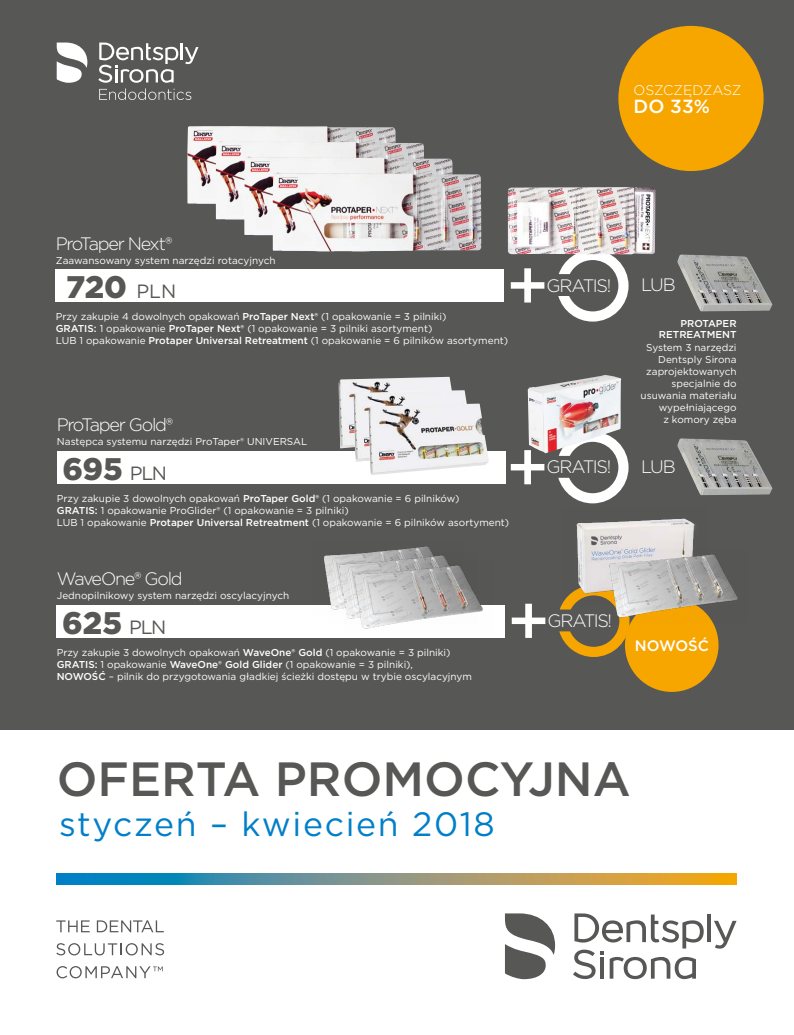
<style>
.page{position:relative;width:794px;height:1035px;background:#fff}
.page>*{position:absolute;margin:0;border:0;box-sizing:border-box;transform-origin:0 0}
.t1{font:500 48px "Gotham";color:#575756}
.t2{font:33.8px "Gotham";letter-spacing:.05em;color:#007fc8}
.t3{font:900 31.2px "Gotham";color:#575756}
.t4{font:500 19px "Gotham";color:#fff}
.t5{font:300 18px "Gotham";letter-spacing:-.075em;color:#fff}
.t6{font:500 15.1px "Gotham";letter-spacing:-.005em;color:#fff}
.t7{font:300 13.9px "Gotham";letter-spacing:-.005em;color:#fff}
.t8{font:10px/12px "Gotham";color:#fff}
.t9{font:500 10px/11px "Gotham";color:#fff;text-align:right}
.s1{font-weight:400;font-size:19.2px}
.s2{font-weight:500}
</style>
<div class="page">
<div style="left:0;top:0;width:794px;height:729px;background:#575756"></div>
<svg style="left:56px;top:873px;width:680px;height:11px;background:#81957c"></svg>
<svg style="left:56px;top:920px;width:34px;height:12px"></svg>
<svg style="left:97px;top:920px;width:67px;height:12px"></svg>
<svg style="left:56px;top:943px;width:108px;height:12px"></svg>
<svg style="left:57px;top:966px;width:106px;height:12px"></svg>
<hr style="left:707px;top:914px;width:4px;height:28px;background:#575756">
<svg style="left:714px;top:921px;width:22px;height:27px"></svg>
<svg style="left:573px;top:913px;width:130px;height:66px"></svg>
<svg style="left:505px;top:913px;width:50px;height:66px"></svg>
<div style="left:618px;top:26px;width:145px;height:145px;background:#f7a600;border-radius:50%"></div>
<div style="left:57px;top:451px;width:448px;height:33px;background:#fff"></div>
<img style="left:338px;top:377px;width:114px;height:71px">
<img style="left:353px;top:390px;width:114px;height:72px">
<img style="left:368px;top:403px;width:121px;height:72px">
<div style="left:57px;top:605px;width:448px;height:32px;background:#fff"></div>
<svg style="left:512px;top:604px;width:33px;height:34px"></svg>
<svg style="left:559px;top:604px;width:70px;height:53px"></svg>
<div style="left:625px;top:598px;width:93px;height:94px;background:#f7a600;border-radius:50%"></div>
<img style="left:562px;top:518px;width:133px;height:87px">
<img style="left:600px;top:551px;width:138px;height:71px">
<img style="left:324px;top:546px;width:107px;height:46px">
<img style="left:329px;top:552px;width:118px;height:58px">
<img style="left:345px;top:561px;width:138px;height:68px">
<svg style="left:511px;top:450px;width:33px;height:34px"></svg>
<svg style="left:558px;top:445px;width:70px;height:58px"></svg>
<svg style="left:511px;top:268px;width:33px;height:34px"></svg>
<svg style="left:558px;top:254px;width:70px;height:67px"></svg>
<div style="left:56px;top:269px;width:448px;height:33px;background:#fff"></div>
<img style="left:508px;top:187px;width:147px;height:67px">
<img style="left:677px;top:254px;width:95px;height:57px">
<img style="left:677px;top:438px;width:95px;height:57px">
<svg style="left:57px;top:43px;width:30px;height:40px"></svg>
<svg style="left:98px;top:43px;width:100px;height:57px"></svg>
<img style="left:528px;top:375px;width:93px;height:78px">
<img style="left:187px;top:126px;width:209px;height:78px">
<img style="left:216px;top:142px;width:208px;height:78px">
<img style="left:244px;top:157px;width:209px;height:79px">
<img style="left:273px;top:173px;width:208px;height:78px">
<h3 class="t7" style="left:633px;top:81px;width:109px">OSZCZĘDZASZ</h3>
<h3 class="t4" style="left:633px;top:94px;width:78px">DO 33%</h3>
<h3 class="t5" style="left:56px;top:232px;width:118px">ProTaper Next®</h3>
<p class="t8" style="left:56px;top:254px;width:221px">Zaawansowany system narzędzi rotacyjnych</p>
<h3 class="t3" style="left:66px;top:266px;width:112px">720 <span class="s1">PLN</span></h3>
<p class="t8" style="left:56px;top:311px;width:454px">Przy zakupie 4 dowolnych opakowań <span class="s2">ProTaper Next®</span> (1 opakowanie = 3 pilniki)<br><span class="s2">GRATIS:</span> 1 opakowanie <span class="s2">ProTaper Next®</span> (1 opakowanie = 3 pilniki asortyment)<br>LUB 1 opakowanie <span class="s2">Protaper Universal Retreatment</span> (1 opakowanie = 6 pilników asortyment)</p>
<h3 class="t5" style="left:57px;top:413px;width:118px">ProTaper Gold®</h3>
<p class="t8" style="left:57px;top:435px;width:252px">Następca systemu narzędzi ProTaper® UNIVERSAL</p>
<h3 class="t3" style="left:62px;top:447px;width:106px">695 <span class="s1">PLN</span></h3>
<p class="t8" style="left:57px;top:492px;width:454px">Przy zakupie 3 dowolnych opakowań <span class="s2">ProTaper Gold®</span> (1 opakowanie = 6 pilników)<br><span class="s2">GRATIS:</span> 1 opakowanie ProGlider® (1 opakowanie = 3 pilniki)<br>LUB 1 opakowanie <span class="s2">Protaper Universal Retreatment</span> (1 opakowanie = 6 pilników asortyment)</p>
<h3 class="t5" style="left:57px;top:567px;width:127px">WaveOne® Gold</h3>
<p class="t8" style="left:57px;top:589px;width:234px">Jednopilnikowy system narzędzi oscylacyjnych</p>
<h3 class="t5" style="left:546px;top:274px;width:66px">GRATIS!</h3>
<h3 class="t5" style="left:641px;top:274px;width:36px">LUB</h3>
<p class="t9" style="left:659px;top:318px;width:79px">PROTAPER<br>RETREATMENT</p>
<p class="t8" style="left:640px;top:341px;width:97px;text-align:right">System 3 narzędzi<br>Dentsply Sirona zaprojektowanych specjalnie do usuwania materiału wypełniającego<br>z komory zęba</p>
<h3 class="t5" style="left:546px;top:455px;width:66px">GRATIS!</h3>
<h3 class="t5" style="left:641px;top:455px;width:36px">LUB</h3>
<h3 class="t3" style="left:62px;top:601px;width:106px">625 <span class="s1">PLN</span></h3>
<h3 class="t5" style="left:547px;top:609px;width:66px">GRATIS!</h3>
<p class="t8" style="left:57px;top:646px;width:417px">Przy zakupie 3 dowolnych opakowań <span class="s2">WaveOne® Gold</span> (1 opakowanie = 3 pilniki)<br><span class="s2">GRATIS:</span> 1 opakowanie <span class="s2">WaveOne® Gold Glider</span> (1 opakowanie = 3 pilniki),<br><span class="s2">NOWOŚĆ</span> – pilnik do przygotowania gładkiej ścieżki dostępu w trybie oscylacyjnym</p>
<h3 class="t6" style="left:635px;top:636px;width:75px">NOWOŚĆ</h3>
<h1 class="t1" style="left:57px;top:747px;width:575px">OFERTA PROMOCYJNA</h1>
<h2 class="t2" style="left:59px;top:802px;width:437px">styczeń – kwiecień 2018</h2>
</div>
